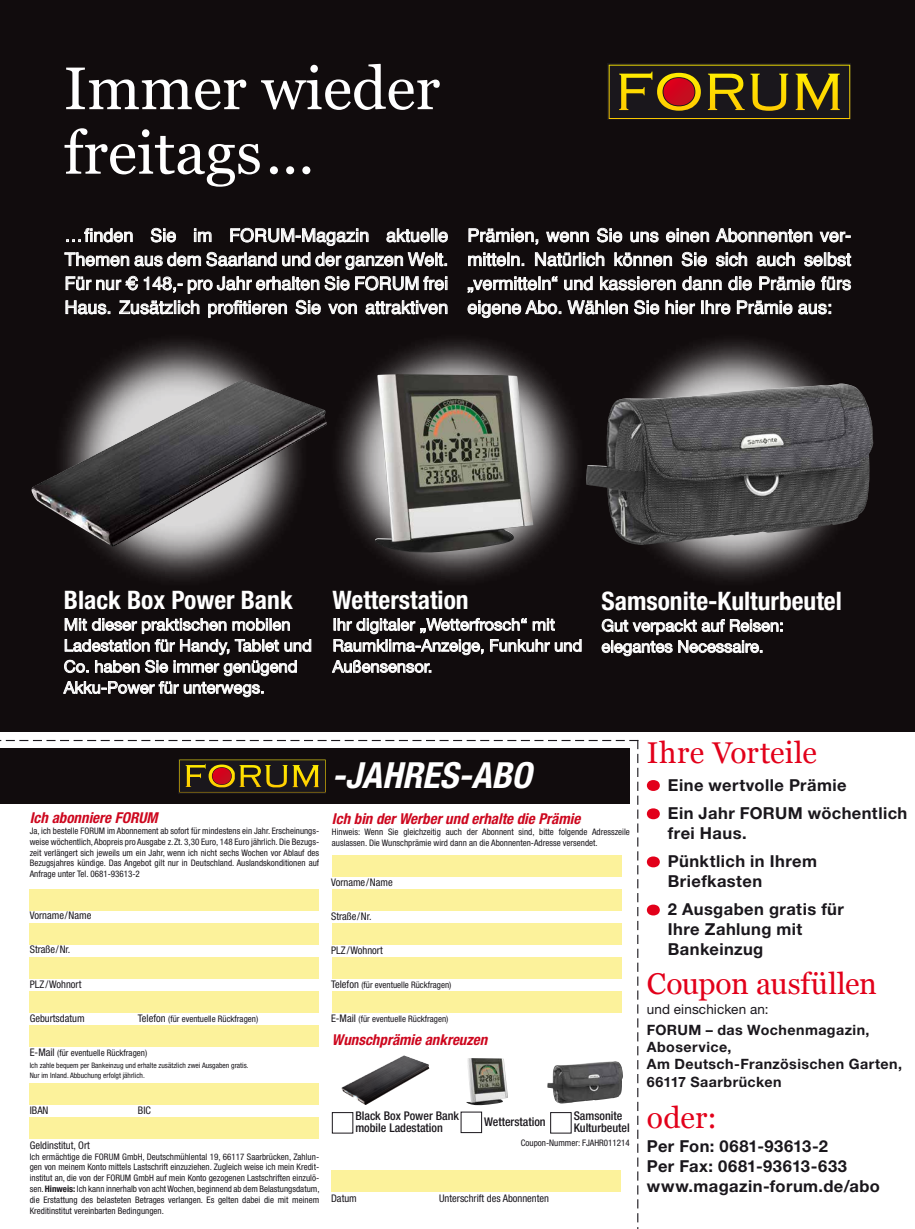
<style>
.page{position:relative;width:915px;height:1229px;background:#fff}
.page>*{position:absolute;margin:0;border:0;box-sizing:border-box;transform-origin:0 0}
.t1{font:60px/64.5px "Georgia";color:#fff}
.t2{font:italic 700 condensed 36px "Helvetica Neue LT Std";color:#fff}
.t3{font:30px "Georgia";color:#e2001a}
.t4{font:700 condensed 25.5px "Helvetica Neue LT Std";color:#fff}
.t5{font:18px/24px "Helvetica";color:#fff;text-align:justify}
.t6{font:16.5px/21px "Helvetica Neue LT Std";color:#fff}
.t7{font:700 16.5px/28.3px "Helvetica Neue LT Std";letter-spacing:.025em;color:#1a171c}
.t8{font:italic 700 condensed 15px "Helvetica Neue LT Std";color:#cd071e}
.t9{font:700 14.25px/17.4px "Helvetica Neue LT Std";letter-spacing:.03em;color:#1a171c}
.t10{font:13.5px "Helvetica Neue LT Std";letter-spacing:.01em;color:#1a171c}
.t11{font:500 condensed 12px/12px "Helvetica Neue LT Std";color:#1a171c}
.t12{font:condensed 10.5px "Helvetica Neue LT Std";color:#1a171c}
.t13{font:condensed 9px/10.8px "Helvetica Neue LT Std";color:#1a171c}
.t14{font:condensed 7.5px/10.5px "Helvetica Neue LT Std";color:#1a171c}
.s1{font-size:10.5px}
.s2{font-weight:700}
</style>
<div class="page">
<svg style="left:0;top:740px;width:638px;height:489px"></svg>
<div style="left:0;top:0;width:914px;height:731px;background:#110c0d"></div>
<svg style="left:338px;top:341px;width:239px;height:239px"></svg>
<svg style="left:66px;top:228px;width:66px;height:14px"></svg>
<svg style="left:151px;top:228px;width:25px;height:14px"></svg>
<svg style="left:194px;top:228px;width:17px;height:14px"></svg>
<svg style="left:230px;top:228px;width:138px;height:18px"></svg>
<svg style="left:386px;top:228px;width:61px;height:14px"></svg>
<svg style="left:64px;top:252px;width:212px;height:14px"></svg>
<svg style="left:282px;top:252px;width:164px;height:18px"></svg>
<svg style="left:66px;top:276px;width:72px;height:14px"></svg>
<svg style="left:144px;top:277px;width:38px;height:16px"></svg>
<svg style="left:188px;top:276px;width:131px;height:18px"></svg>
<svg style="left:325px;top:276px;width:24px;height:14px"></svg>
<svg style="left:355px;top:276px;width:92px;height:14px"></svg>
<svg style="left:66px;top:300px;width:44px;height:14px"></svg>
<svg style="left:119px;top:300px;width:80px;height:14px"></svg>
<svg style="left:208px;top:300px;width:79px;height:18px"></svg>
<svg style="left:295px;top:300px;width:25px;height:14px"></svg>
<svg style="left:328px;top:304px;width:29px;height:10px"></svg>
<svg style="left:365px;top:300px;width:82px;height:14px"></svg>
<svg style="left:468px;top:228px;width:70px;height:17px"></svg>
<svg style="left:546px;top:232px;width:42px;height:10px"></svg>
<svg style="left:597px;top:228px;width:25px;height:14px"></svg>
<svg style="left:630px;top:232px;width:28px;height:10px"></svg>
<svg style="left:666px;top:228px;width:42px;height:14px"></svg>
<svg style="left:715px;top:228px;width:96px;height:14px"></svg>
<svg style="left:819px;top:232px;width:31px;height:10px"></svg>
<svg style="left:468px;top:252px;width:56px;height:14px"></svg>
<svg style="left:535px;top:252px;width:69px;height:14px"></svg>
<svg style="left:614px;top:252px;width:57px;height:14px"></svg>
<svg style="left:681px;top:252px;width:25px;height:14px"></svg>
<svg style="left:716px;top:252px;width:30px;height:14px"></svg>
<svg style="left:756px;top:252px;width:38px;height:14px"></svg>
<svg style="left:804px;top:252px;width:46px;height:14px"></svg>
<svg style="left:467px;top:276px;width:90px;height:17px"></svg>
<svg style="left:564px;top:276px;width:28px;height:14px"></svg>
<svg style="left:600px;top:276px;width:75px;height:14px"></svg>
<svg style="left:682px;top:276px;width:39px;height:14px"></svg>
<svg style="left:728px;top:276px;width:23px;height:14px"></svg>
<svg style="left:759px;top:276px;width:55px;height:14px"></svg>
<svg style="left:820px;top:276px;width:30px;height:14px"></svg>
<svg style="left:467px;top:300px;width:94px;height:18px"></svg>
<svg style="left:567px;top:300px;width:60px;height:14px"></svg>
<svg style="left:634px;top:300px;width:25px;height:14px"></svg>
<svg style="left:665px;top:300px;width:29px;height:14px"></svg>
<svg style="left:701px;top:300px;width:29px;height:14px"></svg>
<svg style="left:736px;top:300px;width:56px;height:14px"></svg>
<svg style="left:798px;top:304px;width:32px;height:10px"></svg>
<svg style="left:607px;top:64px;width:243px;height:56px"></svg>
<svg style="left:608px;top:65px;width:241px;height:54px"></svg>
<svg style="left:63px;top:618px;width:248px;height:79px"></svg>
<svg style="left:332px;top:618px;width:249px;height:55px"></svg>
<svg style="left:601px;top:619px;width:181px;height:37px"></svg>
<svg style="left:646px;top:780px;width:13px;height:11px"></svg>
<svg style="left:646px;top:808px;width:13px;height:11px"></svg>
<svg style="left:646px;top:856px;width:13px;height:11px"></svg>
<svg style="left:646px;top:904px;width:13px;height:11px"></svg>
<img style="left:373px;top:374px;width:160px;height:180px">
<img style="left:547px;top:1061px;width:75px;height:42px">
<img style="left:465px;top:1058px;width:43px;height:47px">
<svg style="left:645px;top:341px;width:180px;height:239px"></svg>
<svg style="left:93px;top:341px;width:176px;height:239px"></svg>
<img style="left:31px;top:380px;width:296px;height:167px">
<img style="left:586px;top:383px;width:286px;height:162px">
<img style="left:341px;top:1055px;width:88px;height:50px">
<h1 class="t1" style="left:64px;top:58px;width:377px">Immer wieder freitags...</h1>
<h3 class="t5" style="left:65px;top:224px;width:385px">…finden Sie im FORUM-Magazin aktuelle Themen aus dem Saarland und der ganzen Welt.<br>Für nur € 148,- pro Jahr erhalten Sie FORUM frei Haus. Zusätzlich profitieren Sie von attraktiven</h3>
<h3 class="t5" style="left:467px;top:224px;width:385px">Prämien, wenn Sie uns einen Abonnenten ver&shy;mitteln. Natürlich können Sie sich auch selbst „vermitteln“ und kassieren dann die Prämie fürs eigene Abo. Wählen Sie hier Ihre Prämie aus:</h3>
<h3 class="t4" style="left:64px;top:585px;width:230px">Black Box Power Bank</h3>
<h3 class="t6" style="left:64px;top:614px;width:249px">Mit dieser praktischen mobilen<br>Ladestation für Handy, Tablet und<br>Co. haben Sie immer genügend<br>Akku-Power für unterwegs.</h3>
<h3 class="t4" style="left:332px;top:585px;width:137px">Wetterstation</h3>
<h3 class="t6" style="left:332px;top:614px;width:251px">Ihr digitaler „Wetterfrosch“ mit<br>Raumklima-Anzeige, Funkuhr und<br>Außensensor.</h3>
<h3 class="t4" style="left:601px;top:586px;width:242px">Samsonite-Kulturbeutel</h3>
<h3 class="t6" style="left:601px;top:615px;width:184px">Gut verpackt auf Reisen: elegantes Necessaire.</h3>
<h3 class="t8" style="left:30px;top:809px;width:129px">Ich abonniere FORUM</h3>
<p class="t13" style="left:30px;top:825px;width:291px;text-align:justify">Ja, ich bestelle FORUM im Abonnement ab sofort für mindestens ein Jahr. Erscheinungs&shy;weise wöchentlich, Abopreis pro Ausgabe z.Zt. 3,30 Euro, 148 Euro jährlich. Die Bezugs&shy;zeit verlängert sich jeweils um ein Jahr, wenn ich nicht sechs Wochen vor Ablauf des Bezugsjahres kündige. Das Angebot gilt nur in Deutschland. Auslandskonditionen auf Anfrage unter Tel. 0681-93613-2</p>
<p class="t12" style="left:30px;top:909px;width:63px">Vorname/Name</p>
<p class="t12" style="left:30px;top:943px;width:42px">Straße/Nr.</p>
<p class="t12" style="left:30px;top:978px;width:53px">PLZ/Wohnort</p>
<p class="t12" style="left:30px;top:1012px;width:56px">Geburtsdatum</p>
<p class="t13" style="left:138px;top:1013px;width:122px"><span class="s1">Telefon</span> (für eventuelle Rückfragen)</p>
<p class="t13" style="left:30px;top:1047px;width:119px"><span class="s1">E-Mail</span> (für eventuelle Rückfragen)</p>
<p class="t14" style="left:30px;top:1060px;width:220px">Ich zahle bequem per Bankeinzug und erhalte zusätzlich zwei Ausgaben gratis.<br>Nur im Inland. Abbuchung erfolgt jährlich.</p>
<p class="t12" style="left:30px;top:1105px;width:20px">IBAN</p>
<p class="t12" style="left:138px;top:1105px;width:15px">BIC</p>
<p class="t12" style="left:30px;top:1139px;width:62px">Geldinstitut, Ort</p>
<p class="t13" style="left:30px;top:1151px;width:291px">Ich ermächtige die FORUM GmbH, Deutschmühlental 19, 66117 Saarbrücken, Zahlun&shy;gen von meinem Konto mittels Lastschrift einzuziehen. Zugleich weise ich mein Kredit&shy;institut an, die von der FORUM GmbH auf mein Konto gezogenen Lastschriften einzulö&shy;sen. <span class="s2">Hinweis:</span> Ich kann innerhalb von acht Wochen, beginnend ab dem Belastungsdatum, die Erstattung des belasteten Betrages verlangen. Es gelten dabei die mit meinem Kreditinstitut vereinbarten Bedingungen.</p>
<h2 class="t2" style="left:332px;top:753px;width:201px">-JAHRES-ABO</h2>
<h3 class="t8" style="left:332px;top:810px;width:250px">Ich bin der Werber und erhalte die Prämie</h3>
<p class="t13" style="left:332px;top:826px;width:299px">Hinweis: Wenn Sie gleichzeitig auch der Abonnent sind, bitte folgende Adresszeile auslassen. Die Wunschprämie wird dann an die Abonnenten-Adresse versendet.</p>
<p class="t12" style="left:331px;top:876px;width:63px">Vorname/Name</p>
<p class="t12" style="left:331px;top:910px;width:42px">Straße/Nr.</p>
<p class="t12" style="left:331px;top:944px;width:53px">PLZ/Wohnort</p>
<p class="t13" style="left:331px;top:979px;width:122px"><span class="s1">Telefon</span> (für eventuelle Rückfragen)</p>
<p class="t13" style="left:331px;top:1014px;width:119px"><span class="s1">E-Mail</span> (für eventuelle Rückfragen)</p>
<h3 class="t8" style="left:332px;top:1031px;width:157px">Wunschprämie ankreuzen</h3>
<h3 class="t11" style="left:355px;top:1109px;width:105px">Black Box Power Bank mobile Ladestation</h3>
<h3 class="t11" style="left:484px;top:1116px;width:63px">Wetterstation</h3>
<h3 class="t11" style="left:573px;top:1109px;width:58px">Samsonite<br>Kulturbeutel</h3>
<p class="t13" style="left:520px;top:1137px;width:110px">Coupon-Nummer: FJAHR011214</p>
<p class="t12" style="left:331px;top:1192px;width:27px">Datum</p>
<p class="t12" style="left:439px;top:1192px;width:111px">Unterschrift des Abonnenten</p>
<h3 class="t3" style="left:646px;top:734px;width:172px">Ihre Vorteile</h3>
<h3 class="t7" style="left:667px;top:770px;width:241px">Eine wertvolle Prämie<br>Ein Jahr FORUM wöchentlich</h3>
<h3 class="t7" style="left:667px;top:819px;width:151px">frei Haus.<br>Pünktlich in Ihrem</h3>
<h3 class="t7" style="left:667px;top:867px;width:177px">Briefkasten<br>2 Ausgaben gratis für</h3>
<h3 class="t7" style="left:667px;top:919px;width:136px;line-height:19.8px">Ihre Zahlung mit<br>Bankeinzug</h3>
<h3 class="t3" style="left:646px;top:965px;width:231px">Coupon ausfüllen</h3>
<h3 class="t10" style="left:646px;top:1001px;width:123px">und einschicken an:</h3>
<h3 class="t9" style="left:646px;top:1021px;width:256px">FORUM – das Wochenmagazin,<br>Aboservice,<br>Am Deutsch-Französischen Garten,<br>66117 Saarbrücken</h3>
<h3 class="t3" style="left:646px;top:1099px;width:71px">oder:</h3>
<h3 class="t7" style="left:646px;top:1136px;width:234px;line-height:19.8px">Per Fon: 0681-93613-2<br>Per Fax: 0681-93613-633 www.magazin-forum.de/abo</h3>
</div>
